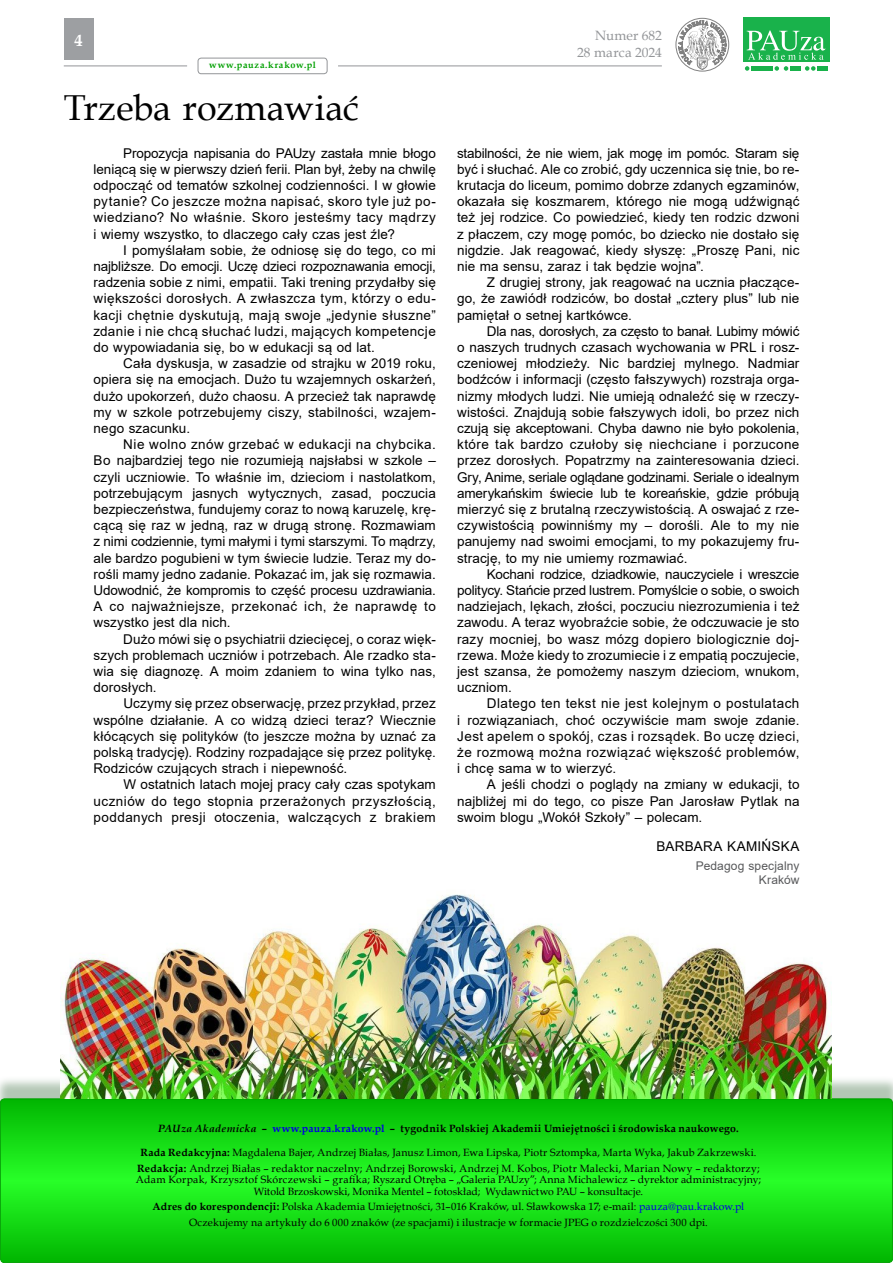
<style>
.page{position:relative;width:893px;height:1263px;background:#fff}
.page>*{position:absolute;margin:0;border:0;box-sizing:border-box;transform-origin:0 0}
.t1{font:36px "Book Antiqua";color:#000}
.t2{font:700 16.5px "Book Antiqua";color:#fff}
.t3{font:13.5px/16.2px "Arial";letter-spacing:.01em;color:#000;text-align:justify}
.t4{font:13.5px/16.2px "Book Antiqua";letter-spacing:.005em;color:#939598;text-align:right}
.t5{font:12px/14.4px "Arial";letter-spacing:.01em;color:#58595b;text-align:right}
.t6{font:10.5px/15.8px "Book Antiqua";letter-spacing:.015em;color:#000;text-align:center}
.t7{font:700 10.5px "Book Antiqua";letter-spacing:.02em;color:#000}
.t8{font:700 9.15px "Book Antiqua";letter-spacing:.075em;color:#00a000}
.s1{font-style:italic}
.s2{color:#0000e1}
.s3{font-weight:700}
</style>
<div class="page">
<svg style="left:745px;top:66px;width:4px;height:5px"></svg>
<svg style="left:774px;top:66px;width:14px;height:5px"></svg>
<svg style="left:805px;top:66px;width:10px;height:5px"></svg>
<div style="left:751px;top:66px;width:10px;height:5px;background:#19b24b"></div>
<div style="left:763px;top:66px;width:10px;height:5px;background:#19b24b"></div>
<div style="left:790px;top:66px;width:10px;height:5px;background:#19b24b"></div>
<div style="left:817px;top:66px;width:10px;height:5px;background:#19b24b"></div>
<div style="left:743px;top:18px;width:86px;height:44px;background:#19b24b"></div>
<svg style="left:747px;top:30px;width:78px;height:30px"></svg>
<div style="left:676px;top:18px;width:53px;height:53px;border:1px solid #000;border-radius:50%"></div>
<svg style="left:678px;top:17px;width:48px;height:53px"></svg>
<div style="left:198px;top:58px;width:129px;height:16px;border:1px solid #939598;border-radius:3px"></div>
<hr style="left:338px;top:66px;width:324px;height:1px;background:#939598">
<hr style="left:64px;top:66px;width:123px;height:1px;background:#939598">
<div style="left:64px;top:18px;width:30px;height:42px;background:#9d9fa2"></div>
<svg style="left:0;top:1099px;width:893px;height:163px;background:#14da14"></svg>
<div style="left:0;top:1098px;width:893px;height:165px;border:1px solid #00a000;border-radius:4px"></div>
<img style="left:61px;top:894px;width:770px;height:204px">
<p class="t2" style="left:75px;top:30px;width:10px">4</p>
<p class="t8" style="left:209px;top:59px;width:108px">www.pauza.krakow.pl</p>
<h1 class="t1" style="left:64px;top:82px;width:297px">Trzeba rozmawiać</h1>
<p class="t3" style="left:94px;top:145px;width:344px;text-indent:30px">Propozycja napisania do PAUzy zastała mnie błogo leniącą się w pierwszy dzień ferii. Plan był, żeby na chwilę odpocząć od tematów szkolnej codzienności. I w głowie pytanie? Co jeszcze można napisać, skoro tyle już po&shy;wiedziano? No właśnie. Skoro jesteśmy tacy mądrzy i wiemy wszystko, to dlaczego cały czas jest źle?</p>
<p class="t3" style="left:94px;top:242px;width:344px;text-indent:30px">I pomyślałam sobie, że odniosę się do tego, co mi najbliższe. Do emocji. Uczę dzieci rozpoznawania emocji, radzenia sobie z nimi, empatii. Taki trening przydałby się większości dorosłych. A zwłaszcza tym, którzy o edu&shy;kacji chętnie dyskutują, mają swoje „jedynie słuszne” zdanie i nie chcą słuchać ludzi, mających kompetencje do wypowiadania się, bo w edukacji są od lat.</p>
<p class="t3" style="left:94px;top:355px;width:344px;text-indent:30px">Cała dyskusja, w zasadzie od strajku w 2019 roku, opiera się na emocjach. Dużo tu wzajemnych oskarżeń, dużo upokorzeń, dużo chaosu. A przecież tak naprawdę my w szkole potrzebujemy ciszy, stabilności, wzajem&shy;nego szacunku.</p>
<p class="t3" style="left:94px;top:436px;width:344px;text-indent:30px">Nie wolno znów grzebać w edukacji na chybcika.<br>Bo najbardziej tego nie rozumieją najsłabsi w szkole – czyli uczniowie. To właśnie im, dzieciom i nastolatkom, potrzebującym jasnych wytycznych, zasad, poczucia bezpieczeństwa, fundujemy coraz to nową karuzelę, krę&shy;cącą się raz w jedną, raz w drugą stronę. Rozmawiam z nimi codziennie, tymi małymi i tymi starszymi. To mądrzy, ale bardzo pogubieni w tym świecie ludzie. Teraz my do&shy;rośli mamy jedno zadanie. Pokazać im, jak się rozmawia.<br>Udowodnić, że kompromis to część procesu uzdrawiania.<br>A co najważniejsze, przekonać ich, że naprawdę to wszystko jest dla nich.</p>
<p class="t3" style="left:94px;top:631px;width:344px;text-indent:30px">Dużo mówi się o psychiatrii dziecięcej, o coraz więk&shy;szych problemach uczniów i potrzebach. Ale rzadko sta&shy;wia się diagnozę. A moim zdaniem to wina tylko nas, dorosłych.</p>
<p class="t3" style="left:94px;top:695px;width:344px;text-indent:30px">Uczymy się przez obserwację, przez przykład, przez wspólne działanie. A co widzą dzieci teraz? Wiecznie kłócących się polityków (to jeszcze można by uznać za polską tradycję). Rodziny rozpadające się przez politykę.<br>Rodziców czujących strach i niepewność.</p>
<p class="t3" style="left:94px;top:776px;width:344px;text-indent:30px">W ostatnich latach mojej pracy cały czas spotykam uczniów do tego stopnia przerażonych przyszłością, poddanych presji otoczenia, walczących z brakiem</p>
<p class="t4" style="left:577px;top:27px;width:86px">Numer 682<br>28 marca 2024</p>
<p class="t3" style="left:457px;top:145px;width:344px">stabilności, że nie wiem, jak mogę im pomóc. Staram się być i słuchać. Ale co zrobić, gdy uczennica się tnie, bo re&shy;krutacja do liceum, pomimo dobrze zdanych egzaminów, okazała się koszmarem, którego nie mogą udźwignąć też jej rodzice. Co powiedzieć, kiedy ten rodzic dzwoni z płaczem, czy mogę pomóc, bo dziecko nie dostało się nigdzie. Jak reagować, kiedy słyszę: „Proszę Pani, nic nie ma sensu, zaraz i tak będzie wojna”.</p>
<p class="t3" style="left:457px;top:274px;width:344px;text-indent:30px">Z drugiej strony, jak reagować na ucznia płaczące&shy;go, że zawiódł rodziców, bo dostał „cztery plus” lub nie pamiętał o setnej kartkówce.</p>
<p class="t3" style="left:457px;top:323px;width:344px;text-indent:30px">Dla nas, dorosłych, za często to banał. Lubimy mówić o naszych trudnych czasach wychowania w PRL i rosz&shy;czeniowej młodzieży. Nic bardziej mylnego. Nadmiar bodźców i informacji (często fałszywych) rozstraja orga&shy;nizmy młodych ludzi. Nie umieją odnaleźć się w rzeczy&shy;wistości. Znajdują sobie fałszywych idoli, bo przez nich czują się akceptowani. Chyba dawno nie było pokolenia, które tak bardzo czułoby się niechciane i porzucone przez dorosłych. Popatrzmy na zainteresowania dzieci.<br>Gry, Anime, seriale oglądane godzinami. Seriale o idealnym amerykańskim świecie lub te koreańskie, gdzie próbują mierzyć się z brutalną rzeczywistością. A oswajać z rze&shy;czywistością powinniśmy my – dorośli. Ale to my nie panujemy nad swoimi emocjami, to my pokazujemy fru&shy;strację, to my nie umiemy rozmawiać.</p>
<p class="t3" style="left:457px;top:566px;width:344px;text-indent:30px">Kochani rodzice, dziadkowie, nauczyciele i wreszcie politycy. Stańcie przed lustrem. Pomyślcie o sobie, o swoich nadziejach, lękach, złości, poczuciu niezrozumienia i też zawodu. A teraz wyobraźcie sobie, że odczuwacie je sto razy mocniej, bo wasz mózg dopiero biologicznie doj&shy;rzewa. Może kiedy to zrozumiecie i z empatią poczujecie, jest szansa, że pomożemy naszym dzieciom, wnukom, uczniom.</p>
<p class="t3" style="left:457px;top:695px;width:344px;text-indent:30px">Dlatego ten tekst nie jest kolejnym o postulatach i rozwiązaniach, choć oczywiście mam swoje zdanie.<br>Jest apelem o spokój, czas i rozsądek. Bo uczę dzieci, że rozmową można rozwiązać większość problemów, i chcę sama w to wierzyć.</p>
<p class="t3" style="left:457px;top:776px;width:344px;text-indent:30px">A jeśli chodzi o poglądy na zmiany w edukacji, to najbliżej mi do tego, co pisze Pan Jarosław Pytlak na swoim blogu „Wokół Szkoły” – polecam.</p>
<p class="t3" style="left:656px;top:838px;width:145px">BARBARA KAMIŃSKA</p>
<p class="t5" style="left:696px;top:858px;width:105px">Pedagog specjalny<br>Kraków</p>
<p class="t7" style="left:158px;top:1121px;width:582px"><span class="s1">PAUza Akademicka</span> – <span class="s2">www.pauza.krakow.pl</span> – tygodnik Polskiej Akademii Umiejętności i środowiska naukowego.</p>
<p class="t6" style="left:137px;top:1144px;width:624px"><span class="s3">Rada Redakcyjna:</span> Magdalena Bajer, Andrzej Białas, Janusz Limon, Ewa Lipska, Piotr Sztompka, Marta Wyka, Jakub Zakrzewski.<br><span class="s3">Redakcja:</span> Andrzej Białas – redaktor naczelny; Andrzej Borowski, Andrzej M. Kobos, Piotr Malecki, Marian Nowy – redaktorzy;</p>
<p class="t6" style="left:136px;top:1173px;width:627px;line-height:11.6px">Adam Korpak, Krzysztof Skórczewski – grafika; Ryszard Otręba – „Galeria PAUzy”; Anna Michalewicz – dyrektor administracyjny;<br>Witold Brzoskowski, Monika Mentel – fotoskład; Wydawnictwo PAU – konsultacje.</p>
<p class="t6" style="left:153px;top:1199px;width:593px"><span class="s3">Adres do korespondencji:</span> Polska Akademia Umiejętności, 31–016 Kraków, ul. Sławkowska 17; e-mail: <span class="s2">pauza@pau.krakow.pl<br></span>Oczekujemy na artykuły do 6 000 znaków (ze spacjami) i ilustracje w formacie JPEG o rozdzielczości 300 dpi.</p>
</div>
